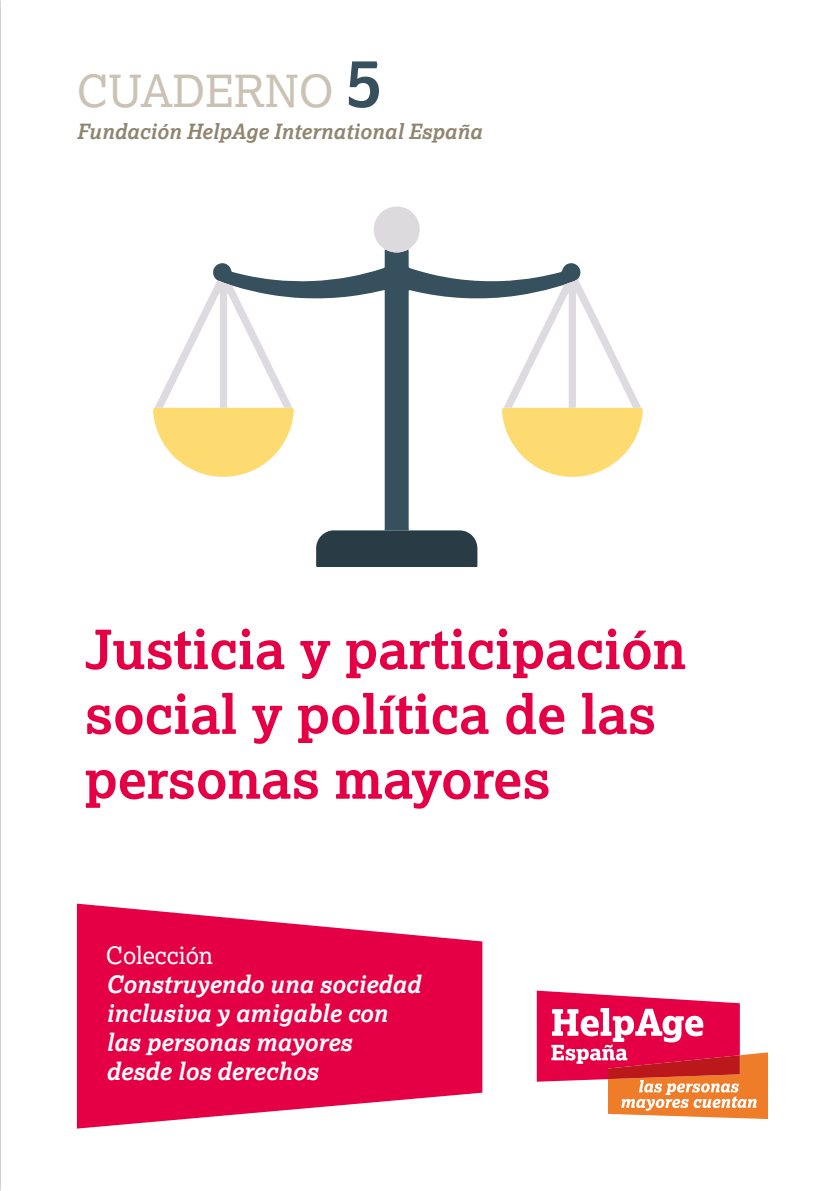
<style>
.page{position:relative;width:840px;height:1191px;background:#fff}
.page>*{position:absolute;margin:0;border:0;box-sizing:border-box;transform-origin:0 0}
.t1{font:700 54px/64.8px "Lexia";color:#e50046}
.t2{font:44.4px "Lexia";color:#cbc2b4}
.t3{font:italic 700 24px/28.8px "Lexia";color:#fff}
.t4{font:24px "Lexia";color:#fff}
.t5{font:italic 700 20.8px "Lexia";color:#90856f}
.s1{font-weight:700;font-size:68px;color:#37505d}
</style>
<div class="page">
<svg style="left:536px;top:990px;width:231px;height:129px"></svg>
<svg style="left:77px;top:903px;width:405px;height:225px;fill:#e50046"></svg>
<svg style="left:213px;top:253px;width:368px;height:277px"></svg>
<div style="left:316px;top:530px;width:161px;height:37px;background:#293b45"></div>
<svg style="left:501px;top:279px;width:141px;height:198px"></svg>
<svg style="left:153px;top:280px;width:141px;height:197px"></svg>
<svg style="left:373px;top:206px;width:46px;height:47px"></svg>
<h2 class="t2" style="left:77px;top:63px;width:307px">CUADERNO <span class="s1">5</span></h2>
<p class="t5" style="left:77px;top:118px;width:406px">Fundación HelpAge International España</p>
<h1 class="t1" style="left:85px;top:615px;width:602px">Justicia y participación social y política de las personas mayores</h1>
<p class="t4" style="left:106px;top:940px;width:109px">Colección</p>
<p class="t3" style="left:106px;top:969px;width:316px">Construyendo una sociedad inclusiva y amigable con las personas mayores desde los derechos</p>
</div>
